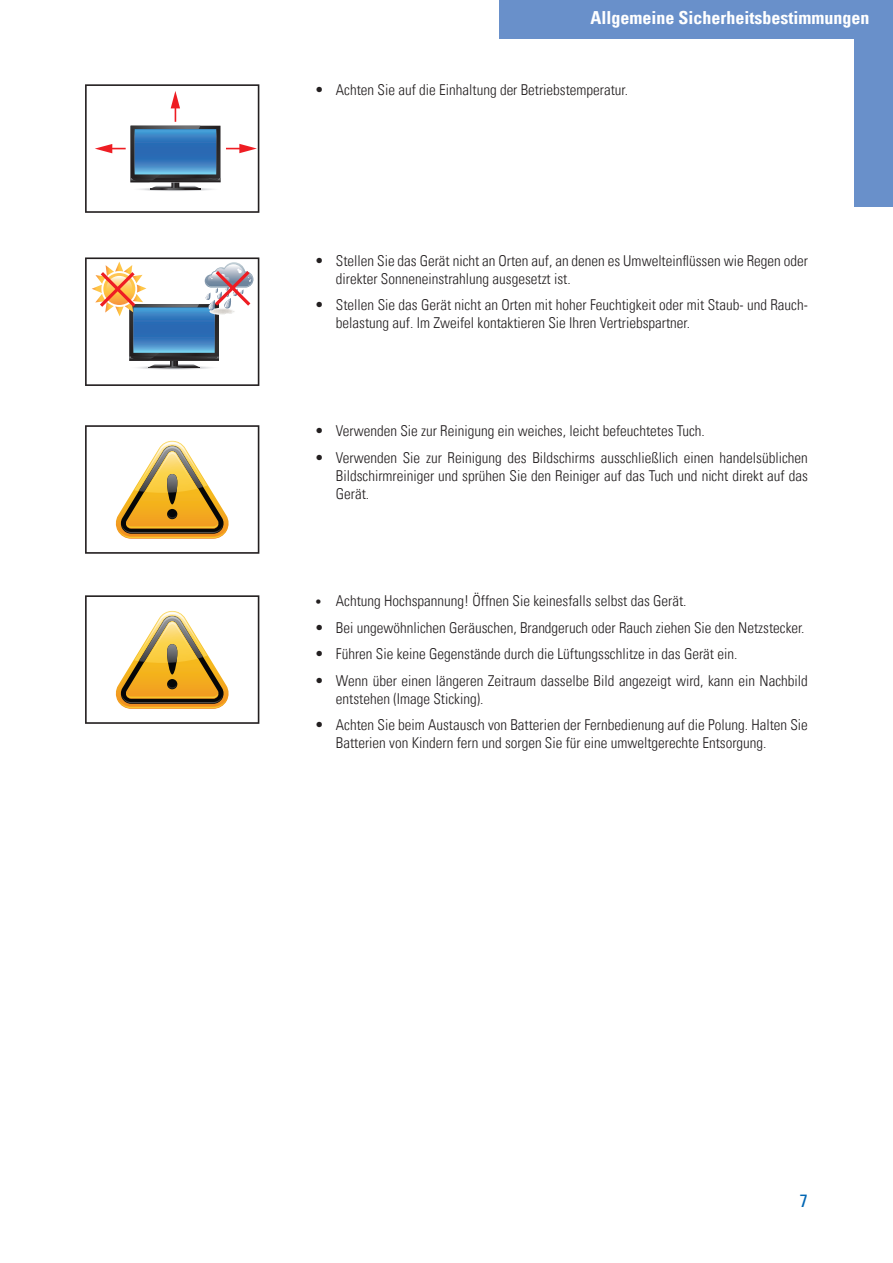
<style>
.page{position:relative;width:893px;height:1263px;background:#fff}
.page>*{position:absolute;margin:0;border:0;box-sizing:border-box;transform-origin:0 0}
.t1{font:18px "Univers Com 67 Bold Cond";color:#fff}
.t2{font:condensed 18px "Univers Com 57";color:#0166b3}
.t3{font:15px/18px "Univers Com 47 Light Cond";color:#231f20}
.s1{font-size:12px}
</style>
<div class="page">
<div style="left:500px;top:0;width:393px;height:38px;background:#6990ca"></div>
<div style="left:855px;top:32px;width:38px;height:175px;background:#6990ca"></div>
<svg style="left:85px;top:595px;width:174px;height:129px"></svg>
<svg style="left:85px;top:257px;width:174px;height:129px"></svg>
<svg style="left:85px;top:425px;width:174px;height:129px"></svg>
<svg style="left:85px;top:84px;width:174px;height:129px"></svg>
<p class="t1" style="left:590px;top:6px;width:281px">Allgemeine Sicherheitsbestimmungen</p>
<p class="t3" style="left:315px;top:81px;width:315px">• Achten Sie auf die Einhaltung der Betriebstemperatur.</p>
<p class="t3" style="left:336px;top:252px;width:473px;text-indent:-21px">• Stellen Sie das Gerät nicht an Orten auf, an denen es Umwelteinflüssen wie Regen oder direkter Sonneneinstrahlung ausgesetzt ist.</p>
<p class="t3" style="left:336px;top:296px;width:473px;text-indent:-21px">• Stellen Sie das Gerät nicht an Orten mit hoher Feuchtigkeit oder mit Staub- und Rauch&shy;belastung auf. Im Zweifel kontaktieren Sie Ihren Vertriebspartner.</p>
<p class="t3" style="left:315px;top:422px;width:392px">• Verwenden Sie zur Reinigung ein weiches, leicht befeuchtetes Tuch.</p>
<p class="t3" style="left:336px;top:448px;width:473px;text-align:justify;text-indent:-21px">• Verwenden Sie zur Reinigung des Bildschirms ausschließlich einen handelsüblichen Bildschirmreiniger und sprühen Sie den Reiniger auf das Tuch und nicht direkt auf das Gerät.</p>
<p class="t3" style="left:315px;top:592px;width:373px"><span class="s1">•</span> Achtung Hochspannung! Öffnen Sie keinesfalls selbst das Gerät.</p>
<p class="t3" style="left:315px;top:618px;width:491px">• Bei ungewöhnlichen Geräuschen, Brandgeruch oder Rauch ziehen Sie den Netzstecker.</p>
<p class="t3" style="left:315px;top:645px;width:424px">• Führen Sie keine Gegenstände durch die Lüftungsschlitze in das Gerät ein.</p>
<p class="t3" style="left:336px;top:671px;width:473px;text-indent:-21px">• Wenn über einen längeren Zeitraum dasselbe Bild angezeigt wird, kann ein Nachbild entstehen (Image Sticking).</p>
<p class="t3" style="left:336px;top:716px;width:473px;text-indent:-21px">• Achten Sie beim Austausch von Batterien der Fernbedienung auf die Polung. Halten Sie<br>Batterien von Kindern fern und sorgen Sie für eine umweltgerechte Entsorgung.</p>
<p class="t2" style="left:800px;top:1189px;width:9px">7</p>
</div>
